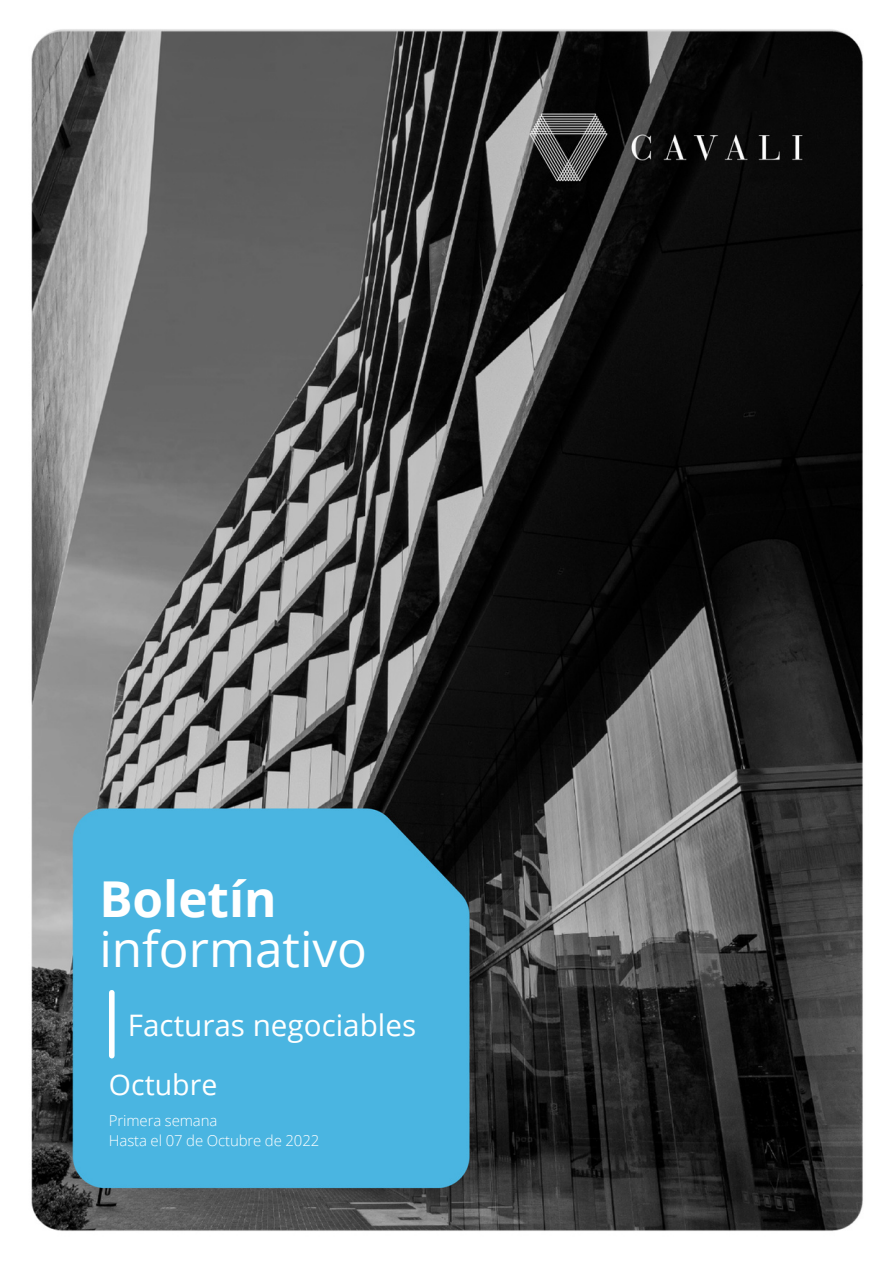
<style>
.page{position:relative;width:893px;height:1264px;background:#fff}
.page>*{position:absolute;margin:0;border:0;box-sizing:border-box;transform-origin:0 0}
.t1{font:49.5px "Open Sans";color:#fff}
.t2{font:700 49.5px "Open Sans";color:#fff}
.t3{font:29.7px "Open Sans";color:#fff}
.t4{font:28.5px "Open Sans";color:#fff}
.t5{font:300 15px/20.2px "Open Sans";letter-spacing:-.01em;color:#fff}
</style>
<div class="page">
<img style="left:31px;top:29px;width:832px;height:1202px">
<div style="left:109px;top:992px;width:6px;height:63px;background:#fff"></div>
<h1 class="t2" style="left:99px;top:863px;width:179px">Boletín</h1>
<h1 class="t1" style="left:99px;top:914px;width:269px">informativo</h1>
<h2 class="t3" style="left:128px;top:1004px;width:290px">Facturas negociables</h2>
<h3 class="t4" style="left:109px;top:1064px;width:110px">Octubre</h3>
<p class="t5" style="left:109px;top:1110px;width:212px">Primera semana<br>Hasta el 07 de Octubre de 2022</p>
</div>
